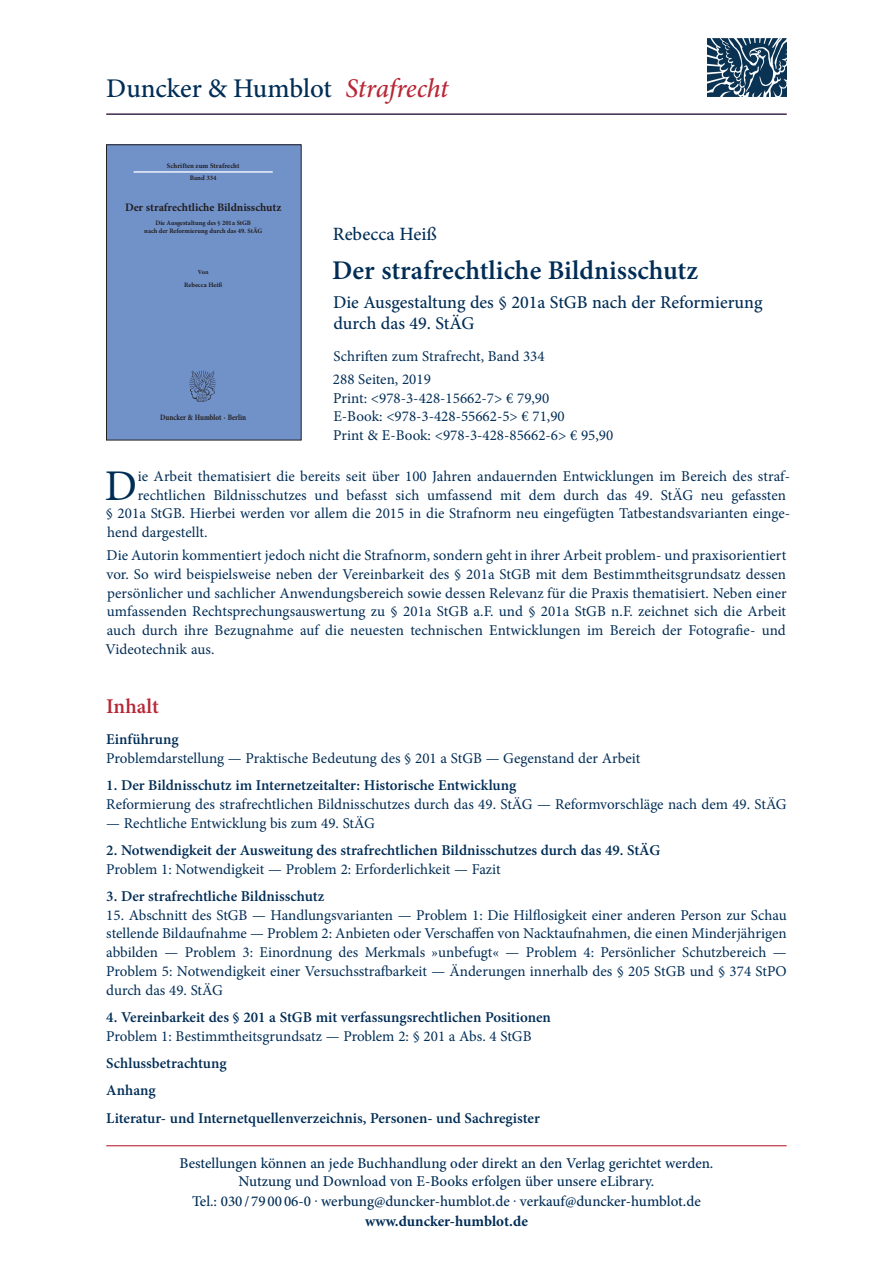
<style>
.page{position:relative;width:893px;height:1263px;background:#fff}
.page>*{position:absolute;margin:0;border:0;box-sizing:border-box;transform-origin:0 0}
.t1{font:43.8px "Minion Pro";color:#002d56}
.t2{font:600 27px "Minion Pro";color:#002d56}
.t3{font:500 27px "Minion Pro";letter-spacing:-.005em;color:#002d56}
.t4{font:600 21px "Minion Pro";color:#b72837}
.t5{font:500 18.75px "Minion Pro";color:#002d56}
.t6{font:500 18px/21px "Minion Pro";color:#002d56}
.t7{font:15px/18.8px "Minion Pro";color:#002d56}
.t8{font:600 15px/27.3px "Minion Pro";color:#002d56}
.t9{font:500 15px/18px "Minion Pro";color:#002d56;text-align:center}
.t10{font:700 15px "Minion Pro";color:#002d56}
.t11{font:700 11.4px "Minion Pro";letter-spacing:-.005em;color:#231f20}
.t12{font:700 8.1px "Minion Pro";letter-spacing:-.005em;color:#231f20;scale:.86 1}
.t13{font:700 7.05px "Minion Pro";letter-spacing:.01em;color:#231f20}
.t14{font:700 6.75px "Minion Pro";color:#231f20}
.t15{font:700 6.6px/7.9px "Minion Pro";color:#231f20;text-align:center}
.t16{font:700 6.15px "Minion Pro";color:#231f20}
.s1{font-style:italic;color:#b72837}
</style>
<div class="page">
<hr style="left:106px;top:1145px;width:681px;height:1px;background:#b72837">
<div style="left:106px;top:145px;width:195px;height:295px;background:#7192c9"></div>
<hr style="left:134px;top:171px;width:139px;height:2px;background:#fff">
<img style="left:189px;top:370px;width:27px;height:32px">
<div style="left:106px;top:145px;width:195px;height:295px;border:1px solid #231f20"></div>
<img style="left:707px;top:38px;width:79px;height:59px">
<hr style="left:106px;top:114px;width:681px;height:1px;background:#002d56">
<h2 class="t3" style="left:106px;top:70px;width:344px">Duncker &amp; Humblot <span class="s1">Strafrecht</span></h2>
<p class="t13" style="left:167px;top:161px;width:74px">Schriften zum Strafrecht</p>
<p class="t14" style="left:190px;top:173px;width:28px">Band 334</p>
<p class="t11" style="left:125px;top:199px;width:158px">Der strafrechtliche Bildnisschutz</p>
<p class="t15" style="left:144px;top:219px;width:119px">Die Ausgestaltung des § 201 a StGB<br>nach der Reformierung durch das 49. StÄG</p>
<p class="t16" style="left:198px;top:267px;width:12px">Von</p>
<p class="t15" style="left:184px;top:281px;width:40px">Rebecca Heiß</p>
<p class="t12" style="left:160px;top:411px;width:102px">Duncker &amp; Humblot · Berlin</p>
<p class="t5" style="left:333px;top:222px;width:105px">Rebecca Heiß</p>
<h2 class="t2" style="left:332px;top:252px;width:367px">Der strafrechtliche Bildnisschutz</h2>
<p class="t6" style="left:333px;top:292px;width:431px">Die Ausgestaltung des § 201a StGB nach der Reformierung durch das 49. StÄG</p>
<p class="t7" style="left:333px;top:345px;width:213px;line-height:23px">Schriften zum Strafrecht, Band 334<br>288 Seiten, 2019</p>
<p class="t7" style="left:333px;top:389px;width:282px">Print: &lt;978-3-428-15662-7&gt; € 79,90<br>E-Book: &lt;978-3-428-55662-5&gt; € 71,90<br>Print &amp; E-Book: &lt;978-3-428-85662-6&gt; € 95,90</p>
<h1 class="t1" style="left:105px;top:456px;width:34px">D</h1>
<p class="t7" style="left:138px;top:467px;width:654px">ie Arbeit thematisiert die bereits seit über 100 Jahren andauernden Entwicklungen im Bereich des straf-</p>
<p class="t7" style="left:138px;top:486px;width:650px">rechtlichen Bildnisschutzes und befasst sich umfassend mit dem durch das 49. StÄG neu gefassten</p>
<p class="t7" style="left:106px;top:504px;width:686px">§ 201a StGB. Hierbei werden vor allem die 2015 in die Strafnorm neu eingefügten Tatbestandsvarianten einge-</p>
<p class="t7" style="left:107px;top:523px;width:102px">hend dargestellt.</p>
<p class="t7" style="left:105px;top:546px;width:683px;text-align:justify">Die Autorin kommentiert jedoch nicht die Strafnorm, sondern geht in ihrer Arbeit problem- und praxisorientiert vor. So wird beispielsweise neben der Vereinbarkeit des § 201a StGB mit dem Bestimmtheitsgrundsatz dessen persönlicher und sachlicher Anwendungsbereich sowie dessen Relevanz für die Praxis thematisiert. Neben einer umfassenden Rechtsprechungsauswertung zu § 201a StGB a.F. und § 201a StGB n.F. zeichnet sich die Arbeit auch durch ihre Bezugnahme auf die neuesten technischen Entwicklungen im Bereich der Fotografie- und Videotechnik aus.</p>
<h3 class="t4" style="left:106px;top:691px;width:54px">Inhalt</h3>
<p class="t8" style="left:106px;top:726px;width:74px">Einführung</p>
<p class="t7" style="left:106px;top:749px;width:535px">Problemdarstellung — Praktische Bedeutung des § 201 a StGB — Gegenstand der Arbeit</p>
<p class="t8" style="left:106px;top:772px;width:411px">1. Der Bildnisschutz im Internetzeitalter: Historische Entwicklung</p>
<p class="t7" style="left:106px;top:795px;width:682px">Reformierung des strafrechtlichen Bildnisschutzes durch das 49. StÄG — Reformvorschläge nach dem 49. StÄG</p>
<p class="t7" style="left:106px;top:814px;width:270px">— Rechtliche Entwicklung bis zum 49. StÄG</p>
<p class="t8" style="left:106px;top:836px;width:555px">2. Notwendigkeit der Ausweitung des strafrechtlichen Bildnisschutzes durch das 49. StÄG</p>
<p class="t7" style="left:106px;top:860px;width:396px">Problem 1: Notwendigkeit — Problem 2: Erforderlichkeit — Fazit</p>
<p class="t8" style="left:106px;top:882px;width:220px">3. Der strafrechtliche Bildnisschutz</p>
<p class="t7" style="left:106px;top:906px;width:682px;text-align:justify">15. Abschnitt des StGB — Handlungsvarianten — Problem 1: Die Hilflosigkeit einer anderen Person zur Schau stellende Bildaufnahme — Problem 2: Anbieten oder Verschaffen von Nacktaufnahmen, die einen Minderjährigen abbilden — Problem 3: Einordnung des Merkmals »unbefugt« — Problem 4: Persönlicher Schutzbereich — Problem 5: Notwendigkeit einer Versuchsstrafbarkeit — Änderungen innerhalb des § 205 StGB und § 374 StPO durch das 49. StÄG</p>
<p class="t8" style="left:106px;top:1003px;width:446px">4. Vereinbarkeit des § 201 a StGB mit verfassungsrechtlichen Positionen</p>
<p class="t7" style="left:106px;top:1027px;width:427px">Problem 1: Bestimmtheitsgrundsatz — Problem 2: § 201 a Abs. 4 StGB</p>
<p class="t8" style="left:106px;top:1049px;width:435px">Schlussbetrachtung<br>Anhang<br>Literatur- und Internetquellenverzeichnis, Personen- und Sachregister</p>
<p class="t9" style="left:179px;top:1154px;width:535px">Bestellungen können an jede Buchhandlung oder direkt an den Verlag gerichtet werden.<br>Nutzung und Download von E-Books erfolgen über unsere eLibrary.</p>
<p class="t9" style="left:192px;top:1192px;width:510px">Tel.: 030 / 79 00 06-0 . werbung@duncker-humblot.de . verkauf@duncker-humblot.de</p>
<p class="t10" style="left:365px;top:1210px;width:164px">www.duncker-humblot.de</p>
</div>
